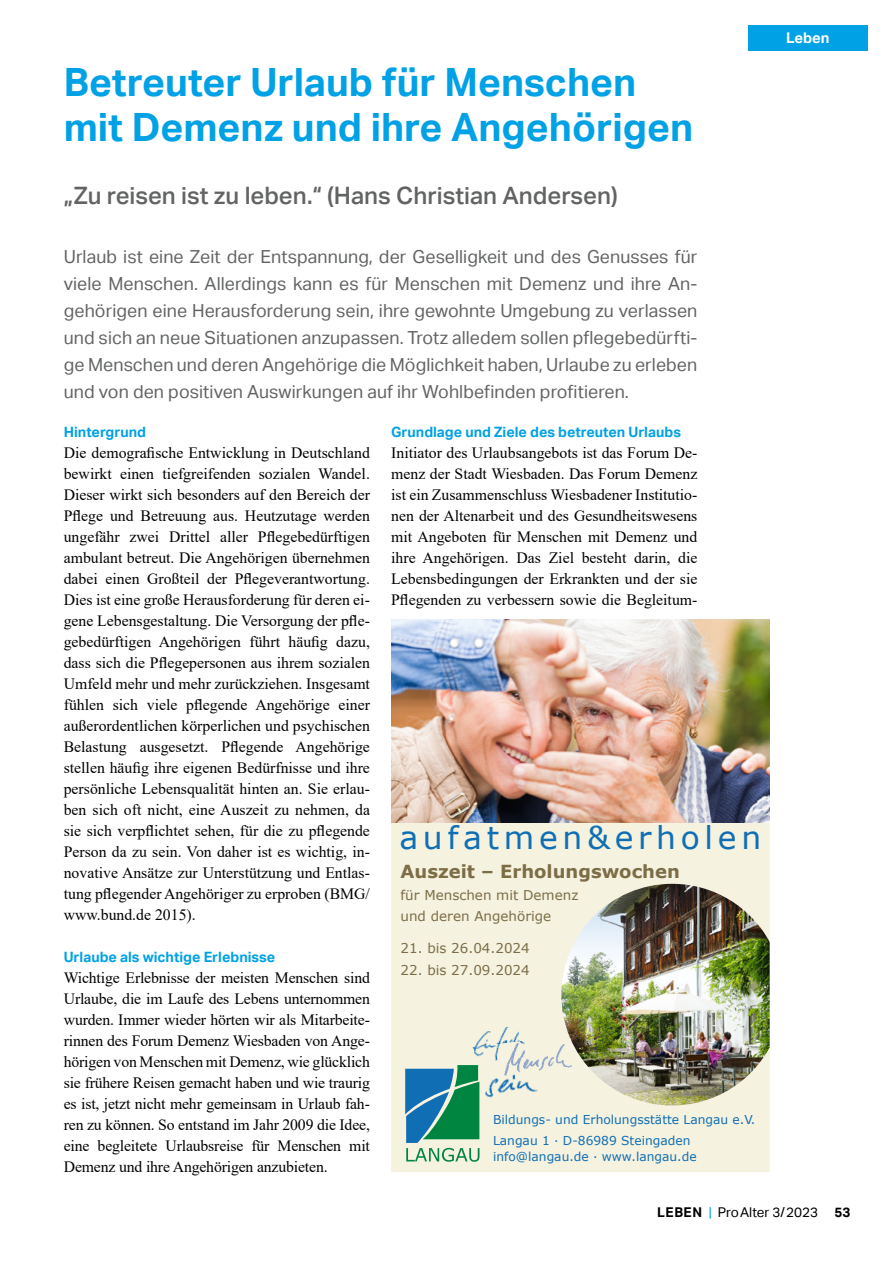
<style>
.page{position:relative;width:893px;height:1263px;background:#fff}
.page>*{position:absolute;margin:0;border:0;box-sizing:border-box;transform-origin:0 0}
.t1{font:700 39px/45px "Aktiv Grotesk";color:#00a1e5}
.t2{font:31.35px "Verdana";letter-spacing:.15em;color:#106eb4}
.t3{font:500 24px "Aktiv Grotesk";color:#626463}
.t4{font:18px/27px "Aktiv Grotesk";letter-spacing:.005em;color:#626463;text-align:justify}
.t5{font:700 18px "Verdana";color:#7d6d47}
.t6{font:15.75px/21px "Times New Roman";color:#000;text-align:justify}
.t7{font:700 14.7px "Aktiv Grotesk";letter-spacing:-.005em;color:#fff}
.t8{font:700 14.25px "Aktiv Grotesk";color:#00a1e5}
.t9{font:13.5px/21.5px "Verdana";color:#7d6d47}
.t10{font:13.5px "Aktiv Grotesk";color:#000}
.t11{font:12.3px/20.5px "Verdana";color:#106eb4}
.s1{font-weight:700}
.s2{color:#00a1e5}
</style>
<div class="page">
<div style="left:748px;top:26px;width:119px;height:25px;background:#00a1e5"></div>
<div style="left:391px;top:823px;width:379px;height:349px;background:#f5f2df"></div>
<img style="left:391px;top:619px;width:379px;height:204px">
<svg style="left:405px;top:1065px;width:74px;height:97px;background:#4b9c95"></svg>
<img style="left:561px;top:884px;width:209px;height:221px">
<img style="left:470px;top:1020px;width:57px;height:43px">
<img style="left:502px;top:1035px;width:72px;height:44px">
<img style="left:500px;top:1040px;width:27px;height:20px">
<img style="left:482px;top:1067px;width:57px;height:33px">
<h1 class="t1" style="left:64px;top:60px;width:631px">Betreuter Urlaub für Menschen mit Demenz und ihre Angehörigen</h1>
<h3 class="t3" style="left:64px;top:181px;width:555px">„Zu reisen ist zu leben.“ (Hans Christian Andersen)</h3>
<p class="t4" style="left:64px;top:243px;width:635px">Urlaub ist eine Zeit der Entspannung, der Geselligkeit und des Genusses für viele Menschen. Allerdings kann es für Menschen mit Demenz und ihre An&shy;gehörigen eine Herausforderung sein, ihre gewohnte Umgebung zu verlassen und sich an neue Situationen anzupassen. Trotz alledem sollen pflegebedürfti&shy;ge Menschen und deren Angehörige die Möglichkeit haben, Urlaube zu erleben und von den positiven Auswirkungen auf ihr Wohlbefinden profitieren.</p>
<p class="t8" style="left:64px;top:424px;width:84px">Hintergrund</p>
<p class="t6" style="left:64px;top:442px;width:308px">Die demografische Entwicklung in Deutschland bewirkt einen tiefgreifenden sozialen Wandel.<br>Dieser wirkt sich besonders auf den Bereich der Pflege und Betreuung aus. Heutzutage werden ungefähr zwei Drittel aller Pflegebedürftigen ambulant betreut. Die Angehörigen übernehmen dabei einen Großteil der Pflegeverantwortung.<br>Dies ist eine große Herausforderung für deren ei&shy;gene Lebensgestaltung. Die Versorgung der pfle&shy;gebedürftigen Angehörigen führt häufig dazu, dass sich die Pflegepersonen aus ihrem sozialen Umfeld mehr und mehr zurückziehen. Insgesamt fühlen sich viele pflegende Angehörige einer außerordentlichen körperlichen und psychischen Belastung ausgesetzt. Pflegende Angehörige stellen häufig ihre eigenen Bedürfnisse und ihre persönliche Lebensqualität hinten an. Sie erlau&shy;ben sich oft nicht, eine Auszeit zu nehmen, da sie sich verpflichtet sehen, für die zu pflegende Person da zu sein. Von daher ist es wichtig, in&shy;novative Ansätze zur Unterstützung und Entlas&shy;tung pflegender Angehöriger zu erproben (BMG/ www.bund.de 2015).</p>
<p class="t8" style="left:64px;top:949px;width:213px">Urlaube als wichtige Erlebnisse</p>
<p class="t6" style="left:64px;top:967px;width:308px">Wichtige Erlebnisse der meisten Menschen sind Urlaube, die im Laufe des Lebens unternommen wurden. Immer wieder hörten wir als Mitarbeite&shy;rinnen des Forum Demenz Wiesbaden von Ange&shy;hörigen von Menschen mit Demenz, wie glücklich sie frühere Reisen gemacht haben und wie traurig es ist, jetzt nicht mehr gemeinsam in Urlaub fah&shy;ren zu können. So entstand im Jahr 2009 die Idee, eine begleitete Urlaubsreise für Menschen mit Demenz und ihre Angehörigen anzubieten.</p>
<p class="t8" style="left:391px;top:424px;width:291px">Grundlage und Ziele des betreuten Urlaubs</p>
<p class="t6" style="left:391px;top:442px;width:308px">Initiator des Urlaubsangebots ist das Forum De&shy;menz der Stadt Wiesbaden. Das Forum Demenz ist ein Zusammenschluss Wiesbadener Institutio&shy;nen der Altenarbeit und des Gesundheitswesens mit Angeboten für Menschen mit Demenz und ihre Angehörigen. Das Ziel besteht darin, die Lebensbedingungen der Erkrankten und der sie Pflegenden zu verbessern sowie die Begleitum-</p>
<h2 class="t2" style="left:399px;top:817px;width:363px">aufatmen&amp;erholen</h2>
<p class="t5" style="left:401px;top:860px;width:281px">Auszeit – Erholungswochen</p>
<p class="t9" style="left:401px;top:884px;width:179px">für Menschen mit Demenz und deren Angehörige</p>
<p class="t9" style="left:401px;top:937px;width:131px">21. bis 26.04.2024</p>
<p class="t9" style="left:401px;top:960px;width:131px">22. bis 27.09.2024</p>
<p class="t11" style="left:493px;top:1109px;width:264px">Bildungs- und Erholungsstätte Langau e.V.<br>Langau 1 · D-86989 Steingaden</p>
<p class="t11" style="left:493px;top:1146px;width:205px">info@langau.de · www.langau.de</p>
<p class="t7" style="left:786px;top:29px;width:45px">Leben</p>
<p class="t10" style="left:657px;top:1205px;width:195px"><span class="s1">LEBEN</span> <span class="s2">|</span> ProAlter 3/2023 <span class="s1">53</span></p>
</div>
